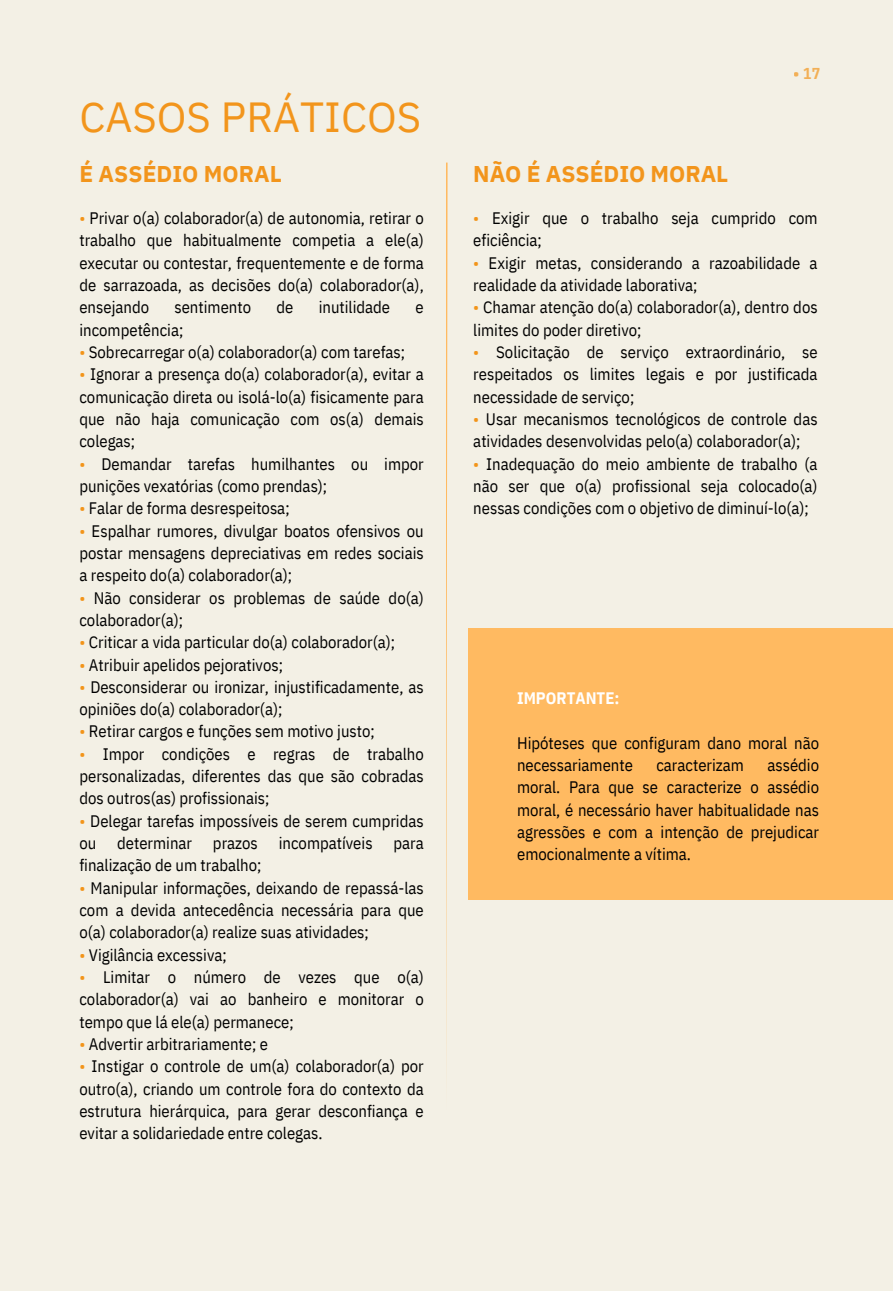
<style>
.page{position:relative;width:893px;height:1291px;background:#fff}
.page>*{position:absolute;margin:0;border:0;box-sizing:border-box;transform-origin:0 0}
.t1{font:42px "IBM Plex Sans";color:#f2951c}
.t2{font:700 22.75px "IBM Plex Sans";color:#f2951c}
.t3{font:16.62px/22.4px "IBM Plex Sans Cond";color:#000;text-align:justify}
.t4{font:700 16.62px "IBM Plex Sans Cond";color:#fff}
.t5{font:700 15.75px "IBM Plex Sans Cond";color:#f29419}
.s1{color:#f29419}
</style>
<div class="page">
<div style="left:0;top:0;width:892px;height:1290px;background:#f3f0e5"></div>
<svg style="left:446px;top:162px;width:1px;height:903px"></svg>
<div style="left:468px;top:627px;width:424px;height:272px;background:#ffba61"></div>
<h3 class="t1" style="left:79px;top:89px;width:343px">CASOS PRÁTICOS</h3>
<p class="t5" style="left:793px;top:63px;width:28px">•17</p>
<h1 class="t2" style="left:79px;top:158px;width:204px">É ASSÉDIO MORAL</h1>
<h2 class="t2" style="left:473px;top:158px;width:256px">NÃO É ASSÉDIO MORAL</h2>
<p class="t3" style="left:79px;top:206px;width:346px"><span class="s1">•</span> Privar o(a) colaborador(a) de autonomia, retirar o trabalho que habitualmente competia a ele(a) executar ou contestar, frequentemente e de forma de sarrazoada, as decisões do(a) colaborador(a), ensejando</p>
<p class="t3" style="left:473px;top:206px;width:346px"><span class="s1">•</span> Exigir que o trabalho seja cumprido com eficiência;</p>
<p class="t3" style="left:473px;top:251px;width:346px"><span class="s1">•</span> Exigir metas, considerando a razoabilidade a realidade da atividade laborativa;</p>
<p class="t3" style="left:473px;top:296px;width:346px"><span class="s1">•</span> Chamar atenção do(a) colaborador(a), dentro dos limites do poder diretivo;</p>
<p class="t3" style="left:473px;top:340px;width:346px"><span class="s1">•</span> Solicitação de serviço extraordinário, se respeitados os limites legais e por justificada necessidade de serviço;</p>
<p class="t3" style="left:473px;top:407px;width:346px"><span class="s1">•</span> Usar mecanismos tecnológicos de controle das atividades desenvolvidas pelo(a) colaborador(a);</p>
<p class="t3" style="left:473px;top:452px;width:346px"><span class="s1">•</span> Inadequação do meio ambiente de trabalho (a não ser que o(a) profissional seja colocado(a) nessas condições com o objetivo de diminuí-lo(a);</p>
<p class="t3" style="left:174px;top:296px;width:78px">sentimento</p>
<p class="t3" style="left:276px;top:296px;width:18px">de</p>
<p class="t3" style="left:319px;top:296px;width:73px">inutilidade</p>
<p class="t3" style="left:415px;top:296px;width:10px">e</p>
<p class="t3" style="left:79px;top:318px;width:105px">incompetência;</p>
<p class="t3" style="left:79px;top:340px;width:327px"><span class="s1">•</span> Sobrecarregar o(a) colaborador(a) com tarefas;</p>
<p class="t3" style="left:79px;top:363px;width:346px"><span class="s1">•</span> Ignorar a presença do(a) colaborador(a), evitar a comunicação direta ou isolá-lo(a) fisicamente para que não haja comunicação com os(a) demais colegas;</p>
<p class="t3" style="left:79px;top:452px;width:346px"><span class="s1">•</span> Demandar tarefas humilhantes ou impor punições vexatórias (como prendas);</p>
<p class="t3" style="left:79px;top:496px;width:212px"><span class="s1">•</span> Falar de forma desrespeitosa;</p>
<p class="t3" style="left:79px;top:519px;width:346px"><span class="s1">•</span> Espalhar rumores, divulgar boatos ofensivos ou postar mensagens depreciativas em redes sociais a respeito do(a) colaborador(a);</p>
<p class="t3" style="left:79px;top:586px;width:346px"><span class="s1">•</span> Não considerar os problemas de saúde do(a) colaborador(a);</p>
<p class="t3" style="left:79px;top:630px;width:317px"><span class="s1">•</span> Criticar a vida particular do(a) colaborador(a);</p>
<p class="t3" style="left:79px;top:653px;width:205px"><span class="s1">•</span> Atribuir apelidos pejorativos;</p>
<p class="t3" style="left:79px;top:675px;width:346px"><span class="s1">•</span> Desconsiderar ou ironizar, injustificadamente, as opiniões do(a) colaborador(a);</p>
<p class="t3" style="left:79px;top:720px;width:297px"><span class="s1">•</span> Retirar cargos e funções sem motivo justo;</p>
<p class="t3" style="left:79px;top:742px;width:346px"><span class="s1">•</span> Impor condições e regras de trabalho personalizadas, diferentes das que são cobradas dos outros(as) profissionais;</p>
<p class="t3" style="left:79px;top:809px;width:346px"><span class="s1">•</span> Delegar tarefas impossíveis de serem cumpridas ou</p>
<h4 class="t4" style="left:517px;top:687px;width:104px">IMPORTANTE:</h4>
<h2 class="t3" style="left:517px;top:731px;width:303px">Hipóteses que configuram dano moral não necessariamente</h2>
<h2 class="t3" style="left:517px;top:753px;width:303px;text-indent:250px">assédio moral. Para que se caracterize o assédio moral, é necessário haver habitualidade nas agressões e com a intenção de prejudicar emocionalmente a vítima.</h2>
<h2 class="t3" style="left:656px;top:753px;width:89px">caracterizam</h2>
<p class="t3" style="left:117px;top:831px;width:76px">determinar</p>
<p class="t3" style="left:213px;top:831px;width:46px">prazos</p>
<p class="t3" style="left:279px;top:831px;width:95px">incompatíveis</p>
<p class="t3" style="left:393px;top:831px;width:32px">para</p>
<p class="t3" style="left:79px;top:853px;width:183px">finalização de um trabalho;</p>
<p class="t3" style="left:79px;top:876px;width:346px"><span class="s1">•</span> Manipular informações, deixando de repassá-las com a devida antecedência necessária para que o(a) colaborador(a) realize suas atividades;</p>
<p class="t3" style="left:79px;top:943px;width:149px"><span class="s1">•</span> Vigilância excessiva;</p>
<p class="t3" style="left:79px;top:965px;width:346px"><span class="s1">•</span> Limitar o número de vezes que o(a) colaborador(a) vai ao banheiro e monitorar o tempo que lá ele(a) permanece;</p>
<p class="t3" style="left:79px;top:1032px;width:190px"><span class="s1">•</span> Advertir arbitrariamente; e</p>
<p class="t3" style="left:79px;top:1054px;width:346px"><span class="s1">•</span> Instigar o controle de um(a) colaborador(a) por outro(a), criando um controle fora do contexto da estrutura hierárquica, para gerar desconfiança e evitar a solidariedade entre colegas.</p>
</div>
